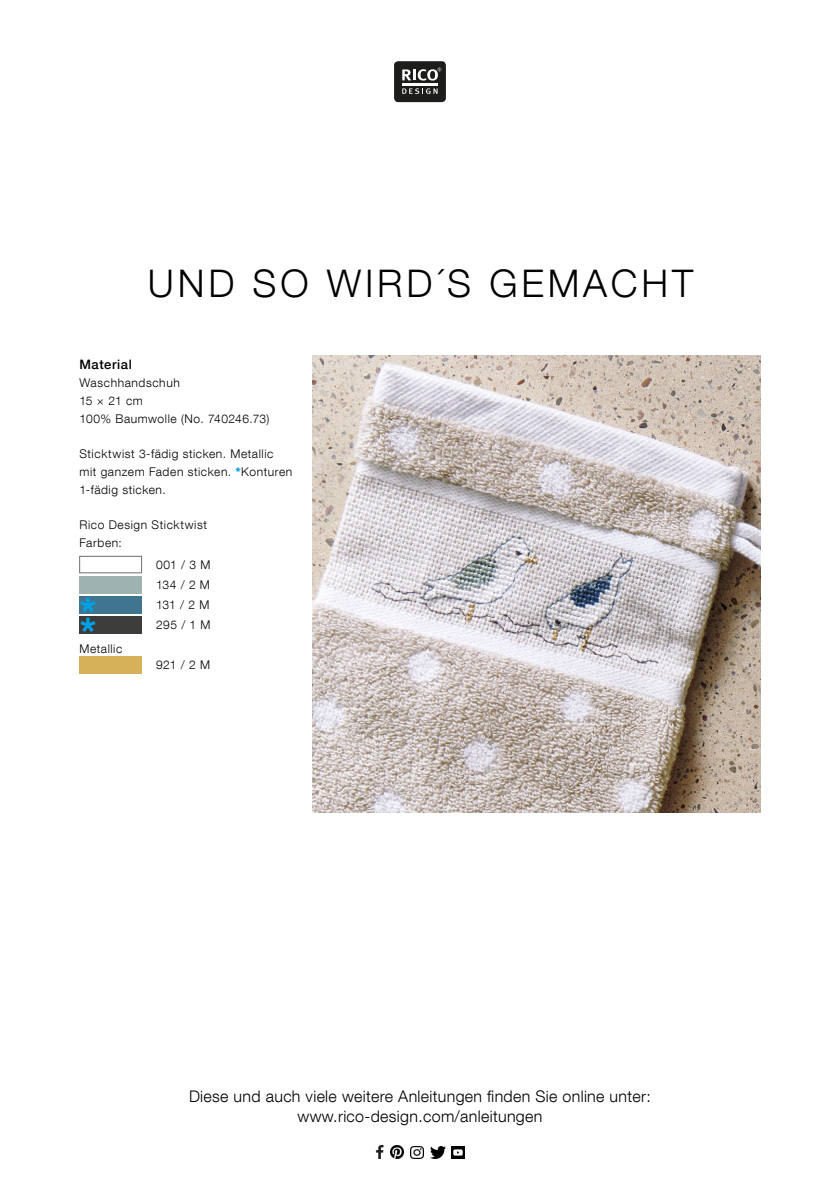
<style>
.page{position:relative;width:840px;height:1191px;background:#fff}
.page>*{position:absolute;margin:0;border:0;box-sizing:border-box;transform-origin:0 0}
.t1{font:300 38px "Helvetica Neue LT Com";letter-spacing:.1em;color:#000}
.t2{font:300 16px/20px "Helvetica Neue LT Com";letter-spacing:.02em;color:#000;text-align:center}
.t3{font:500 13px "Helvetica Neue LT Com";letter-spacing:.045em;color:#000}
.t4{font:300 12px/18px "Helvetica Neue LT Com";letter-spacing:.05em;color:#000}
.s1{font-weight:800;color:#009fe3}
</style>
<div class="page">
<img style="left:312px;top:356px;width:448px;height:456px">
<div style="left:79px;top:556px;width:63px;height:17px;background:#fff;border:1px solid #706f6f"></div>
<div style="left:79px;top:576px;width:63px;height:17px;background:#9eb3b0"></div>
<div style="left:79px;top:596px;width:63px;height:17px;background:#3f758f"></div>
<div style="left:79px;top:616px;width:63px;height:17px;background:#3c3c3b"></div>
<div style="left:79px;top:656px;width:63px;height:17px;background:#d6b15a"></div>
<svg style="left:80px;top:598px;width:15px;height:34px"></svg>
<div style="left:394px;top:61px;width:51px;height:41px;background:#1d1d1b;border-radius:4px"></div>
<svg style="left:402px;top:88px;width:35px;height:6px"></svg>
<hr style="left:402px;top:83px;width:35px;height:3px;background:#fff">
<svg style="left:402px;top:68px;width:39px;height:13px"></svg>
<svg style="left:410px;top:1146px;width:13px;height:12px"></svg>
<img style="left:430px;top:1146px;width:15px;height:12px">
<svg style="left:376px;top:1145px;width:27px;height:13px"></svg>
<svg style="left:451px;top:1146px;width:13px;height:12px"></svg>
<h1 class="t1" style="left:148px;top:260px;width:546px">UND SO WIRD´S GEMACHT</h1>
<p class="t3" style="left:79px;top:357px;width:54px">Material</p>
<p class="t4" style="left:79px;top:374px;width:191px">Waschhandschuh<br>15 × 21 cm<br>100% Baumwolle (No. 740246.73)</p>
<p class="t4" style="left:79px;top:444px;width:214px">Sticktwist 3-fädig sticken. Metallic mit ganzem Faden sticken. <span class="s1">*</span>Konturen<br>1-fädig sticken.</p>
<p class="t4" style="left:79px;top:515px;width:129px">Rico Design Sticktwist<br>Farben:</p>
<p class="t4" style="left:156px;top:554px;width:56px;line-height:20px;text-align:justify">001 / 3 M 134 / 2 M 131 / 2 M 295 / 1 M</p>
<p class="t4" style="left:156px;top:655px;width:56px">921 / 2 M</p>
<p class="t4" style="left:79px;top:640px;width:44px">Metallic</p>
<h2 class="t2" style="left:189px;top:1086px;width:463px">Diese und auch viele weitere Anleitungen finden Sie online unter: www.rico-design.com/anleitungen</h2>
</div>
